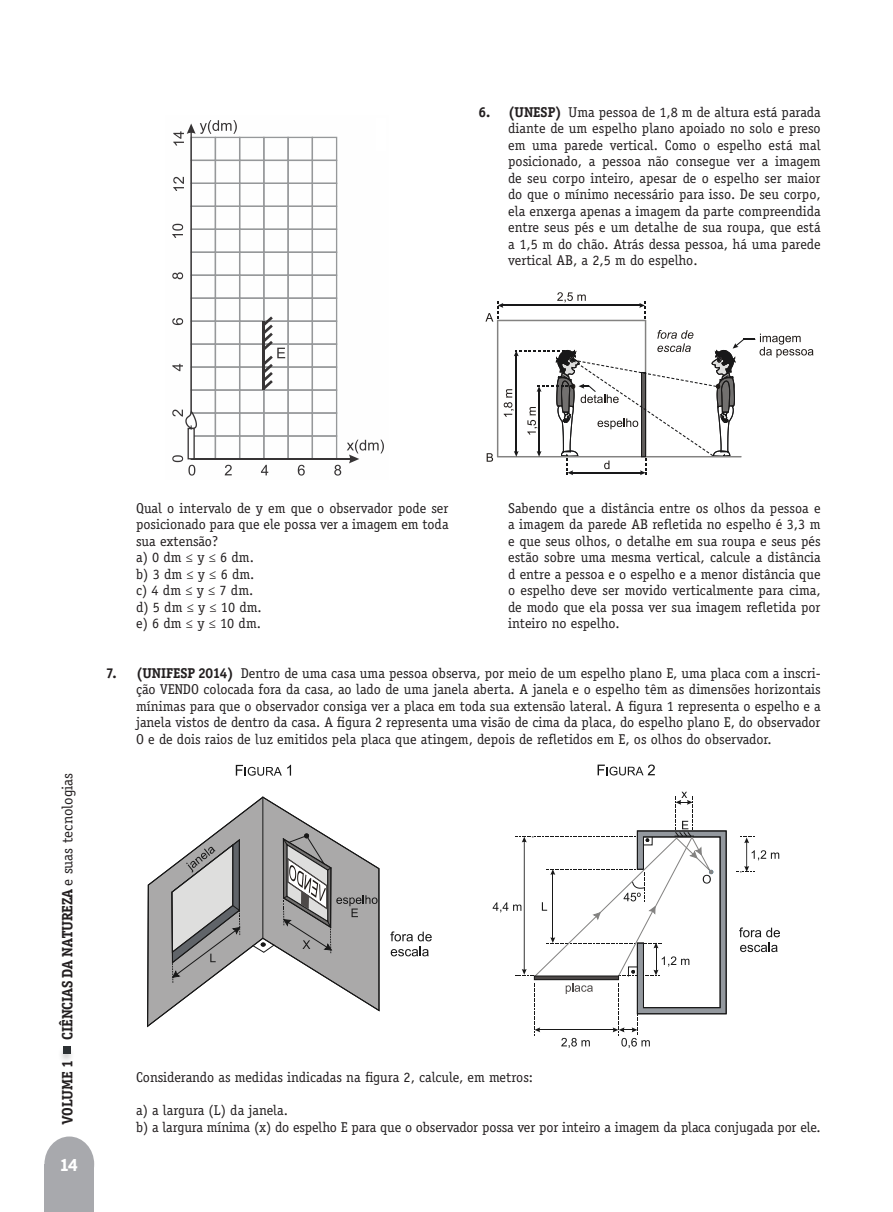
<style>
.page{position:relative;width:893px;height:1212px;background:#fff}
.page>*{position:absolute;margin:0;border:0;box-sizing:border-box;transform-origin:0 0}
.t1{font:18px "Secular One";color:#fff}
.t2{font:700 15px "Officina Ser ITC";color:#231f20}
.Questão_1{font:14.25px/16.5px "Officina Serif Std";color:#231f20;text-align:justify}
.Alternativas{font:14.25px "Officina Serif Std";letter-spacing:-.01em;color:#231f20}
.Questão_2{font:14.25px "Officina Serif Std";color:#231f20}
.s1{font-family:"Officina Ser ITC";font-weight:700}
.s2{font-family:"Officina Serif Std";font-weight:400}
</style>
<div class="page">
<div style="left:44px;top:1136px;width:50px;height:56px;background:#a8a9ad;border-radius:50%"></div>
<div style="left:44px;top:1165px;width:50px;height:47px;background:#a8a9ad"></div>
<div style="left:58px;top:1046px;width:17px;height:17px;background:#231f20;opacity:.21"></div>
<div style="left:63px;top:1046px;width:7px;height:7px;background:#2c3033"></div>
<div style="left:239px;top:435px;width:26px;height:25px;border:1px solid #96989a"></div>
<div style="left:263px;top:435px;width:26px;height:25px;border:1px solid #96989a"></div>
<div style="left:287px;top:435px;width:26px;height:25px;border:1px solid #96989a"></div>
<div style="left:312px;top:435px;width:25px;height:25px;border:1px solid #96989a"></div>
<div style="left:215px;top:412px;width:25px;height:25px;border:1px solid #96989a"></div>
<div style="left:239px;top:412px;width:26px;height:25px;border:1px solid #96989a"></div>
<div style="left:263px;top:412px;width:26px;height:25px;border:1px solid #96989a"></div>
<div style="left:287px;top:412px;width:26px;height:25px;border:1px solid #96989a"></div>
<div style="left:312px;top:412px;width:25px;height:25px;border:1px solid #96989a"></div>
<div style="left:215px;top:389px;width:25px;height:25px;border:1px solid #96989a"></div>
<div style="left:239px;top:389px;width:26px;height:25px;border:1px solid #96989a"></div>
<div style="left:263px;top:389px;width:26px;height:25px;border:1px solid #96989a"></div>
<div style="left:287px;top:389px;width:26px;height:25px;border:1px solid #96989a"></div>
<div style="left:312px;top:389px;width:25px;height:25px;border:1px solid #96989a"></div>
<div style="left:215px;top:366px;width:25px;height:25px;border:1px solid #96989a"></div>
<div style="left:239px;top:366px;width:26px;height:25px;border:1px solid #96989a"></div>
<div style="left:263px;top:366px;width:26px;height:25px;border:1px solid #96989a"></div>
<div style="left:287px;top:366px;width:26px;height:25px;border:1px solid #96989a"></div>
<div style="left:312px;top:366px;width:25px;height:25px;border:1px solid #96989a"></div>
<div style="left:215px;top:343px;width:25px;height:25px;border:1px solid #96989a"></div>
<div style="left:239px;top:343px;width:26px;height:25px;border:1px solid #96989a"></div>
<div style="left:263px;top:343px;width:26px;height:25px;border:1px solid #96989a"></div>
<div style="left:287px;top:343px;width:26px;height:25px;border:1px solid #96989a"></div>
<div style="left:312px;top:343px;width:25px;height:25px;border:1px solid #96989a"></div>
<div style="left:215px;top:320px;width:25px;height:25px;border:1px solid #96989a"></div>
<div style="left:239px;top:320px;width:26px;height:25px;border:1px solid #96989a"></div>
<div style="left:263px;top:320px;width:26px;height:25px;border:1px solid #96989a"></div>
<div style="left:287px;top:320px;width:26px;height:25px;border:1px solid #96989a"></div>
<div style="left:312px;top:320px;width:25px;height:25px;border:1px solid #96989a"></div>
<div style="left:215px;top:297px;width:25px;height:25px;border:1px solid #96989a"></div>
<div style="left:239px;top:297px;width:26px;height:25px;border:1px solid #96989a"></div>
<div style="left:263px;top:297px;width:26px;height:25px;border:1px solid #96989a"></div>
<div style="left:287px;top:297px;width:26px;height:25px;border:1px solid #96989a"></div>
<div style="left:312px;top:297px;width:25px;height:25px;border:1px solid #96989a"></div>
<div style="left:215px;top:275px;width:25px;height:24px;border:1px solid #96989a"></div>
<div style="left:239px;top:275px;width:26px;height:24px;border:1px solid #96989a"></div>
<div style="left:263px;top:275px;width:26px;height:24px;border:1px solid #96989a"></div>
<div style="left:287px;top:275px;width:26px;height:24px;border:1px solid #96989a"></div>
<div style="left:312px;top:275px;width:25px;height:24px;border:1px solid #96989a"></div>
<div style="left:215px;top:252px;width:25px;height:24px;border:1px solid #96989a"></div>
<div style="left:239px;top:252px;width:26px;height:24px;border:1px solid #96989a"></div>
<div style="left:263px;top:252px;width:26px;height:24px;border:1px solid #96989a"></div>
<div style="left:287px;top:252px;width:26px;height:24px;border:1px solid #96989a"></div>
<div style="left:312px;top:252px;width:25px;height:24px;border:1px solid #96989a"></div>
<div style="left:215px;top:229px;width:25px;height:24px;border:1px solid #96989a"></div>
<div style="left:239px;top:229px;width:26px;height:24px;border:1px solid #96989a"></div>
<div style="left:263px;top:229px;width:26px;height:24px;border:1px solid #96989a"></div>
<div style="left:287px;top:229px;width:26px;height:24px;border:1px solid #96989a"></div>
<div style="left:312px;top:229px;width:25px;height:24px;border:1px solid #96989a"></div>
<div style="left:215px;top:206px;width:25px;height:24px;border:1px solid #96989a"></div>
<div style="left:239px;top:206px;width:26px;height:24px;border:1px solid #96989a"></div>
<div style="left:263px;top:206px;width:26px;height:24px;border:1px solid #96989a"></div>
<div style="left:287px;top:206px;width:26px;height:24px;border:1px solid #96989a"></div>
<div style="left:312px;top:206px;width:25px;height:24px;border:1px solid #96989a"></div>
<div style="left:215px;top:183px;width:25px;height:24px;border:1px solid #96989a"></div>
<div style="left:239px;top:183px;width:26px;height:24px;border:1px solid #96989a"></div>
<div style="left:263px;top:183px;width:26px;height:24px;border:1px solid #96989a"></div>
<div style="left:287px;top:183px;width:26px;height:24px;border:1px solid #96989a"></div>
<div style="left:312px;top:183px;width:25px;height:24px;border:1px solid #96989a"></div>
<div style="left:215px;top:160px;width:25px;height:24px;border:1px solid #96989a"></div>
<div style="left:239px;top:160px;width:26px;height:24px;border:1px solid #96989a"></div>
<div style="left:263px;top:160px;width:26px;height:24px;border:1px solid #96989a"></div>
<div style="left:287px;top:160px;width:26px;height:24px;border:1px solid #96989a"></div>
<div style="left:312px;top:160px;width:25px;height:24px;border:1px solid #96989a"></div>
<div style="left:215px;top:137px;width:25px;height:24px;border:1px solid #96989a"></div>
<div style="left:239px;top:137px;width:26px;height:24px;border:1px solid #96989a"></div>
<div style="left:263px;top:137px;width:26px;height:24px;border:1px solid #96989a"></div>
<div style="left:287px;top:137px;width:26px;height:24px;border:1px solid #96989a"></div>
<div style="left:312px;top:137px;width:25px;height:24px;border:1px solid #96989a"></div>
<hr style="left:191px;top:458px;width:162px;height:2px;background:#373435">
<hr style="left:263px;top:321px;width:2px;height:69px;background:#373435">
<svg style="left:347px;top:440px;width:37px;height:23px"></svg>
<svg style="left:261px;top:465px;width:7px;height:10px"></svg>
<svg style="left:298px;top:465px;width:7px;height:11px"></svg>
<svg style="left:334px;top:465px;width:7px;height:11px"></svg>
<svg style="left:172px;top:120px;width:65px;height:356px"></svg>
<svg style="left:263px;top:316px;width:22px;height:73px"></svg>
<svg style="left:485px;top:292px;width:328px;height:183px"></svg>
<div style="left:807px;top:449px;width:8px;height:29px;background:#fff"></div>
<svg style="left:390px;top:931px;width:42px;height:25px"></svg>
<svg style="left:147px;top:796px;width:233px;height:231px"></svg>
<hr style="left:262px;top:797px;width:1px;height:141px;background:#181818">
<svg style="left:252px;top:942px;width:23px;height:11px"></svg>
<svg style="left:171px;top:838px;width:70px;height:145px;background:#afafaf"></svg>
<svg style="left:236px;top:765px;width:55px;height:11px"></svg>
<svg style="left:598px;top:764px;width:57px;height:11px"></svg>
<svg style="left:737px;top:836px;width:42px;height:36px"></svg>
<svg style="left:739px;top:927px;width:41px;height:25px"></svg>
<svg style="left:493px;top:792px;width:234px;height:256px"></svg>
<hr style="left:534px;top:976px;width:84px;height:4px;background:#4d4948">
<div style="left:534px;top:975px;width:85px;height:5px;border:1px solid #181818"></div>
<svg style="left:282px;top:833px;width:95px;height:120px;background:#a5a4a4"></svg>
<p class="Questão_1" style="left:508px;top:103px;width:314px;text-indent:-30px"><span class="s1">6. (UNESP)</span> Uma pessoa de 1,8 m de altura está parada diante de um espelho plano apoiado no solo e preso em uma parede vertical. Como o espelho está mal posicionado, a pessoa não consegue ver a imagem de seu corpo inteiro, apesar de o espelho ser maior do que o mínimo necessário para isso. De seu corpo, ela enxerga apenas a imagem da parte compreendida entre seus pés e um detalhe de sua roupa, que está a 1,5 m do chão. Atrás dessa pessoa, há uma parede vertical AB, a 2,5 m do espelho.</p>
<p class="t2" style="left:58px;top:1040px;width:268px;rotate:-90deg">CIÊNCIAS DA NATUREZA <span class="s2">e suas tecnologias</span></p>
<p class="t2" style="left:58px;top:1124px;width:66px;rotate:-90deg">VOLUME 1</p>
<p class="t1" style="left:60px;top:1152px;width:19px">14</p>
<p class="Questão_1" style="left:508px;top:499px;width:314px">Sabendo que a distância entre os olhos da pessoa e a imagem da parede AB refletida no espelho é 3,3 m e que seus olhos, o detalhe em sua roupa e seus pés estão sobre uma mesma vertical, calcule a distância d entre a pessoa e o espelho e a menor distância que o espelho deve ser movido verticalmente para cima, de modo que ela possa ver sua imagem refletida por inteiro no espelho.</p>
<p class="Questão_1" style="left:136px;top:664px;width:686px;text-indent:-30px"><span class="s1">7. (UNIFESP 2014)</span> Dentro de uma casa uma pessoa observa, por meio de um espelho plano E, uma placa com a inscri&shy;ção VENDO colocada fora da casa, ao lado de uma janela aberta. A janela e o espelho têm as dimensões horizontais mínimas para que o observador consiga ver a placa em toda sua extensão lateral. A figura 1 representa o espelho e a janela vistos de dentro da casa. A figura 2 representa uma visão de cima da placa, do espelho plano E, do observador O e de dois raios de luz emitidos pela placa que atingem, depois de refletidos em E, os olhos do observador.</p>
<p class="Questão_1" style="left:136px;top:499px;width:314px">Qual o intervalo de y em que o observador pode ser posicionado para que ele possa ver a imagem em toda sua extensão?</p>
<p class="Questão_1" style="left:136px;top:549px;width:119px">a) 0 dm ≤ y ≤ 6 dm.</p>
<p class="Questão_1" style="left:136px;top:565px;width:120px">b) 3 dm ≤ y ≤ 6 dm.</p>
<p class="Questão_1" style="left:136px;top:582px;width:119px">c) 4 dm ≤ y ≤ 7 dm.</p>
<p class="Questão_1" style="left:136px;top:598px;width:127px">d) 5 dm ≤ y ≤ 10 dm.</p>
<p class="Questão_1" style="left:136px;top:615px;width:126px">e) 6 dm ≤ y ≤ 10 dm.</p>
<p class="Questão_2" style="left:136px;top:1069px;width:399px">Considerando as medidas indicadas na figura 2, calcule, em metros:</p>
<p class="Alternativas" style="left:136px;top:1102px;width:154px">a) a largura (L) da janela.</p>
<p class="Alternativas" style="left:136px;top:1118px;width:686px">b) a largura mínima (x) do espelho E para que o observador possa ver por inteiro a imagem da placa conjugada por ele.</p>
</div>
